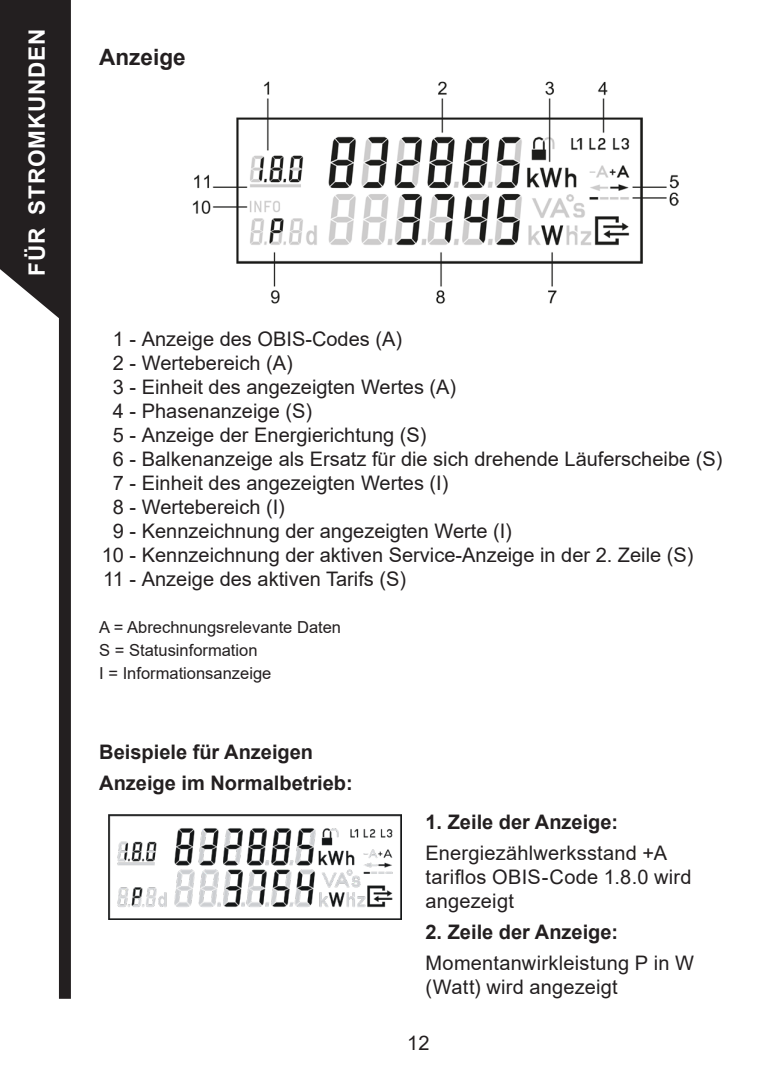
<style>
.page{position:relative;width:773px;height:1078px;background:#fff}
.page>*{position:absolute;margin:0;border:0;box-sizing:border-box;transform-origin:0 0}
._10_Signalwort{font:700 22.5px "Arial";letter-spacing:.035em;color:#fff}
._07_Kapitelüberschrift_2__Grad{font:700 22.5px "Arial";color:#231f20}
._11_Fliesstext{font:20px/24px "Arial";color:#231f20}
._12_Fliesstext_fett{font:700 20px "Arial";color:#231f20}
._08_Kapitelüberschrift_3__Grad{font:700 20px "Arial";color:#231f20}
._16_Fusszeile{font:16.5px "Arial";color:#231f20}
</style>
<div class="page">
<img style="left:192px;top:81px;width:486px;height:223px">
<img style="left:108px;top:814px;width:293px;height:105px">
<svg style="left:0;top:0;width:71px;height:998px"></svg>
<p class="_10_Signalwort" style="left:21px;top:276px;width:248px;rotate:-90deg">FÜR STROMKUNDEN</p>
<p class="_07_Kapitelüberschrift_2__Grad" style="left:99px;top:42px;width:88px">Anzeige</p>
<p class="_11_Fliesstext" style="left:113px;top:327px;width:290px">1 - Anzeige des OBIS-Codes (A)</p>
<p class="_11_Fliesstext" style="left:113px;top:351px;width:181px">2 - Wertebereich (A)</p>
<p class="_11_Fliesstext" style="left:113px;top:375px;width:345px">3 - Einheit des angezeigten Wertes (A)</p>
<p class="_11_Fliesstext" style="left:113px;top:399px;width:200px">4 - Phasenanzeige (S)</p>
<p class="_11_Fliesstext" style="left:113px;top:423px;width:315px">5 - Anzeige der Energierichtung (S)</p>
<p class="_11_Fliesstext" style="left:113px;top:447px;width:611px">6 - Balkenanzeige als Ersatz für die sich drehende Läuferscheibe (S)</p>
<p class="_11_Fliesstext" style="left:113px;top:471px;width:337px">7 - Einheit des angezeigten Wertes (I)</p>
<p class="_11_Fliesstext" style="left:113px;top:495px;width:173px">8 - Wertebereich (I)</p>
<p class="_11_Fliesstext" style="left:113px;top:519px;width:400px">9 - Kennzeichnung der angezeigten Werte (I)</p>
<p class="_11_Fliesstext" style="left:102px;top:543px;width:593px">10 - Kennzeichnung der aktiven Service-Anzeige in der 2. Zeile (S)</p>
<p class="_11_Fliesstext" style="left:103px;top:567px;width:304px">11 - Anzeige des aktiven Tarifs (S)</p>
<p class="_16_Fusszeile" style="left:99px;top:616px;width:243px">A = Abrechnungsrelevante Daten</p>
<p class="_16_Fusszeile" style="left:99px;top:639px;width:160px">S = Statusinformation</p>
<p class="_16_Fusszeile" style="left:99px;top:662px;width:173px">I = Informationsanzeige</p>
<p class="_08_Kapitelüberschrift_3__Grad" style="left:99px;top:737px;width:215px">Beispiele für Anzeigen</p>
<p class="_12_Fliesstext_fett" style="left:99px;top:768px;width:255px">Anzeige im Normalbetrieb:</p>
<p class="_12_Fliesstext_fett" style="left:425px;top:807px;width:194px">1. Zeile der Anzeige:</p>
<p class="_11_Fliesstext" style="left:425px;top:840px;width:267px">Energiezählwerksstand +A tariflos OBIS-Code 1.8.0 wird angezeigt</p>
<p class="_12_Fliesstext_fett" style="left:425px;top:917px;width:194px">2. Zeile der Anzeige:</p>
<p class="_11_Fliesstext" style="left:425px;top:950px;width:270px">Momentanwirkleistung P in W (Watt) wird angezeigt</p>
<p class="_11_Fliesstext" style="left:407px;top:1030px;width:24px">12</p>
</div>
